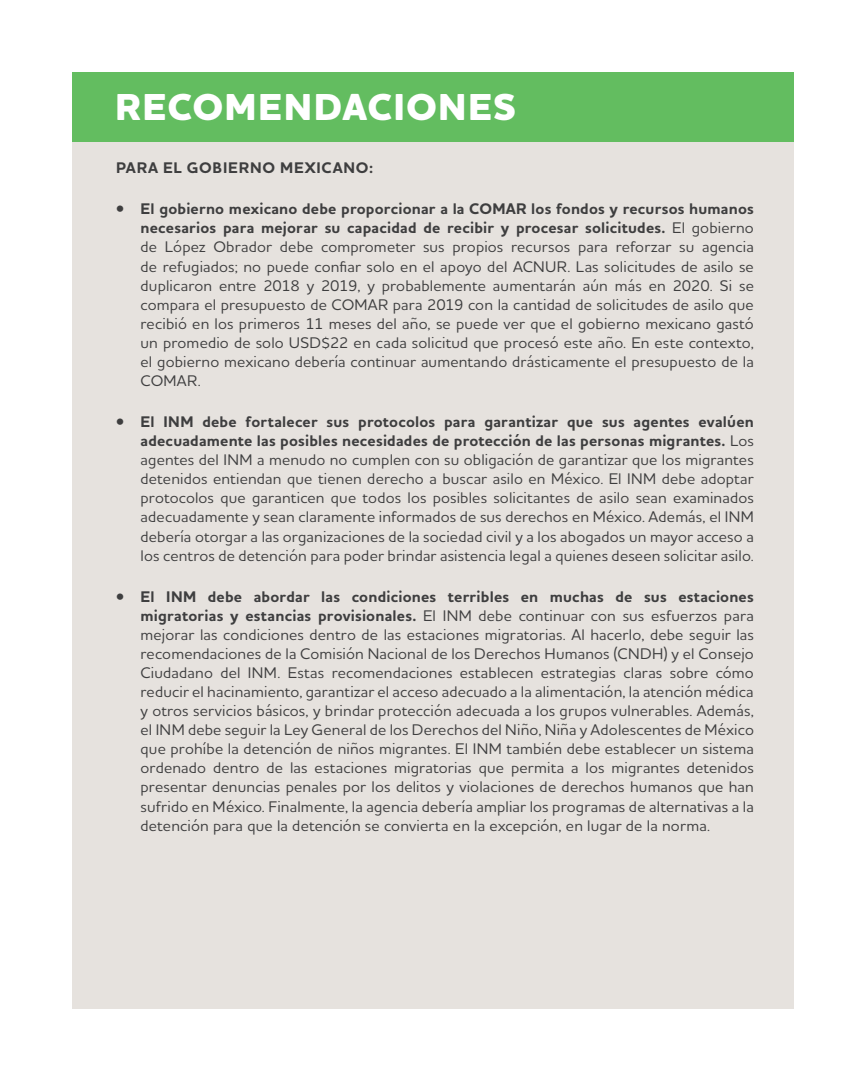
<style>
.page{position:relative;width:866px;height:1080px;background:#fff}
.page>*{position:absolute;margin:0;border:0;box-sizing:border-box;transform-origin:0 0}
.t1{font:800 38.25px "Houschka Alt Pro";letter-spacing:.03em;color:#fff}
.t2{font:500 15.75px/19px "Houschka Alt Pro";letter-spacing:.01em;color:#3e3e3f;text-align:justify}
.Body_Paragraph{font:700 15.75px "Houschka Alt Pro";letter-spacing:.045em;color:#3e3e3f}
.s1{font-weight:700}
</style>
<div class="page">
<div style="left:72px;top:72px;width:721px;height:936px;background:#e6e2de"></div>
<div style="left:72px;top:72px;width:721px;height:69px;background:#63bd60"></div>
<p class="t1" style="left:115px;top:82px;width:402px">RECOMENDACIONES</p>
<p class="Body_Paragraph" style="left:116px;top:158px;width:258px">PARA EL GOBIERNO MEXICANO:</p>
<p class="t2" style="left:140px;top:199px;width:614px;text-indent:-25px"><span class="s1">• El gobierno mexicano debe proporcionar a la COMAR los fondos y recursos humanos necesarios para mejorar su capacidad de recibir y procesar solicitudes.</span> El gobierno de López Obrador debe comprometer sus propios recursos para reforzar su agencia de refugiados; no puede confiar solo en el apoyo del ACNUR. Las solicitudes de asilo se duplicaron entre 2018 y 2019, y probablemente aumentarán aún más en 2020. Si se compara el presupuesto de COMAR para 2019 con la cantidad de solicitudes de asilo que recibió en los primeros 11 meses del año, se puede ver que el gobierno mexicano gastó un promedio de solo USD$22 en cada solicitud que procesó este año. En este contexto, el gobierno mexicano debería continuar aumentando drásticamente el presupuesto de la COMAR.</p>
<p class="t2" style="left:140px;top:412px;width:614px;text-indent:-25px"><span class="s1">• El INM debe fortalecer sus protocolos para garantizar que sus agentes evalúen adecuadamente las posibles necesidades de protección de las personas migrantes.</span> Los agentes del INM a menudo no cumplen con su obligación de garantizar que los migrantes detenidos entiendan que tienen derecho a buscar asilo en México. El INM debe adoptar protocolos que garanticen que todos los posibles solicitantes de asilo sean examinados adecuadamente y sean claramente informados de sus derechos en México. Además, el INM debería otorgar a las organizaciones de la sociedad civil y a los abogados un mayor acceso a los centros de detención para poder brindar asistencia legal a quienes deseen solicitar asilo.</p>
<p class="t2" style="left:140px;top:586px;width:614px;text-indent:-25px"><span class="s1">• El INM debe abordar las condiciones terribles en muchas de sus estaciones migratorias y estancias provisionales.</span> El INM debe continuar con sus esfuerzos para mejorar las condiciones dentro de las estaciones migratorias. Al hacerlo, debe seguir las recomendaciones de la Comisión Nacional de los Derechos Humanos (CNDH) y el Consejo Ciudadano del INM. Estas recomendaciones establecen estrategias claras sobre cómo reducir el hacinamiento, garantizar el acceso adecuado a la alimentación, la atención médica y otros servicios básicos, y brindar protección adecuada a los grupos vulnerables. Además, el INM debe seguir la Ley General de los Derechos del Niño, Niña y Adolescentes de México que prohíbe la detención de niños migrantes. El INM también debe establecer un sistema ordenado dentro de las estaciones migratorias que permita a los migrantes detenidos presentar denuncias penales por los delitos y violaciones de derechos humanos que han sufrido en México. Finalmente, la agencia debería ampliar los programas de alternativas a la detención para que la detención se convierta en la excepción, en lugar de la norma.</p>
</div>
